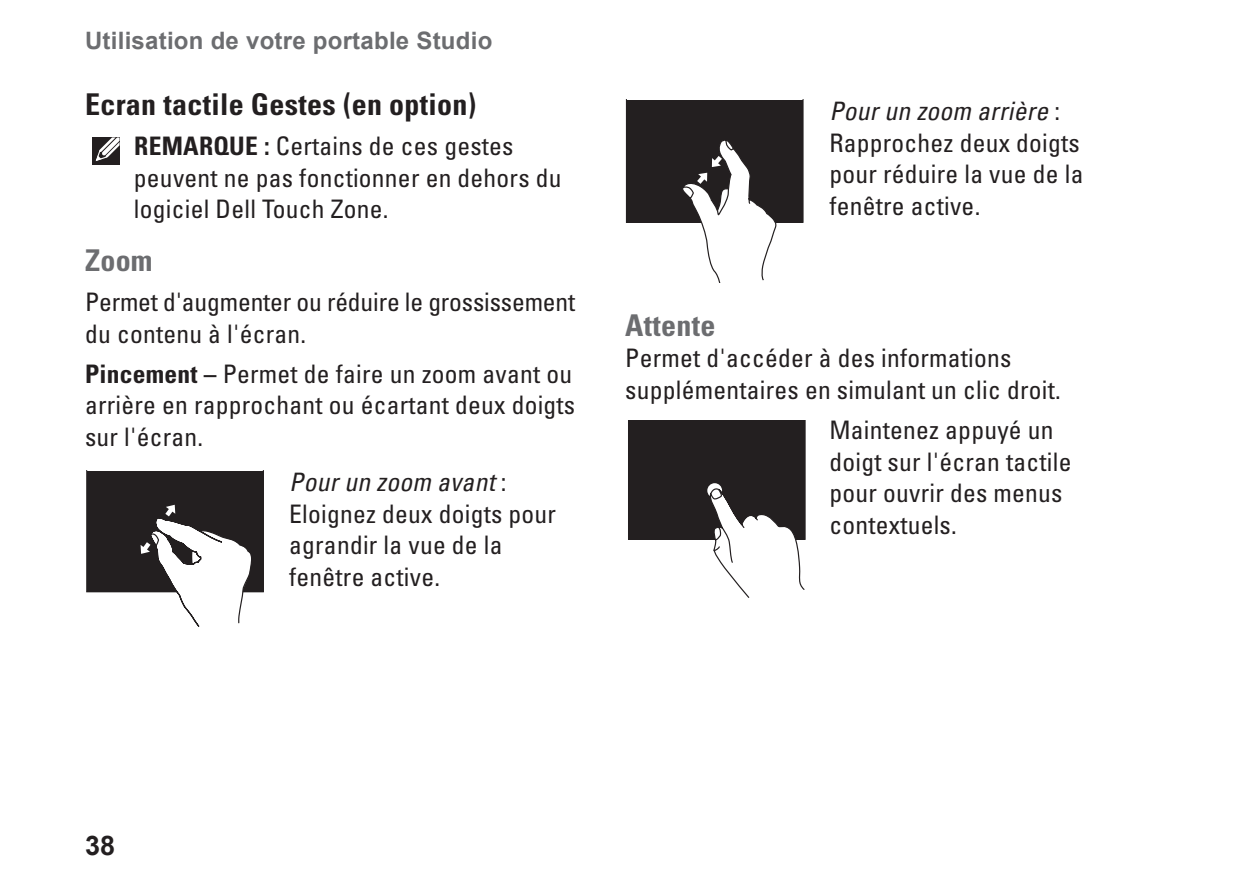
<style>
.page{position:relative;width:1259px;height:893px;background:#fff}
.page>*{position:absolute;margin:0;border:0;box-sizing:border-box;transform-origin:0 0}
.t1{font:700 condensed 30px "Univers";letter-spacing:.01em;color:#231f20}
.t2{font:700 condensed 30px "Univers";letter-spacing:.01em;color:#6c6d70}
.t3{font:700 27px "Arial";color:#231f20}
.t4{font:condensed 25.5px/31.5px "Univers";letter-spacing:.01em;color:#231f20}
.t5{font:italic condensed 25.5px "Univers 57";color:#231f20}
.t6{font:700 24px "Arial";letter-spacing:.01em;color:#6c6d70}
.s1{font-weight:700}
.s2{font-family:"Univers";font-style:normal}
</style>
<div class="page">
<svg style="left:87px;top:471px;width:176px;height:156px"></svg>
<svg style="left:626px;top:100px;width:177px;height:183px"></svg>
<svg style="left:628px;top:420px;width:177px;height:178px"></svg>
<div style="left:92px;top:138px;width:27px;height:27px;background:#231f20"></div>
<svg style="left:95px;top:137px;width:25px;height:25px"></svg>
<p class="t6" style="left:85px;top:25px;width:409px">Utilisation de votre portable Studio</p>
<p class="t1" style="left:85px;top:86px;width:392px">Ecran tactile Gestes (en option)</p>
<p class="t4" style="left:134px;top:130px;width:429px"><span class="s1">REMARQUE :</span> Certains de ces gestes peuvent ne pas fonctionner en dehors du logiciel Dell Touch Zone.</p>
<p class="t2" style="left:85px;top:242px;width:69px">Zoom</p>
<p class="t4" style="left:85px;top:286px;width:492px">Permet d'augmenter ou réduire le grossissement du contenu à l'écran.</p>
<p class="t4" style="left:85px;top:357px;width:492px"><span class="s1">Pincement –</span> Permet de faire un zoom avant ou arrière en rapprochant ou écartant deux doigts sur l'écran.</p>
<p class="t5" style="left:289px;top:466px;width:219px">Pourun zoom avant<span class="s2">:</span></p>
<p class="t4" style="left:289px;top:498px;width:268px">Eloignez deux doigts pour agrandir la vue de la fenêtre active.</p>
<p class="t5" style="left:829px;top:95px;width:232px">Pourun zoom arrière <span class="s2">:</span></p>
<p class="t4" style="left:829px;top:127px;width:255px">Rapprochez deux doigts pour réduire la vue de la fenêtre active.</p>
<p class="t2" style="left:625px;top:307px;width:92px">Attente</p>
<p class="t4" style="left:625px;top:342px;width:437px">Permet d'accéder à des informations supplémentaires en simulant un clic droit.</p>
<p class="t4" style="left:829px;top:414px;width:243px">Maintenez appuyé un doigt sur l'écran tactile pour ouvrir des menus contextuels.</p>
<p class="t3" style="left:85px;top:827px;width:32px">38</p>
</div>
